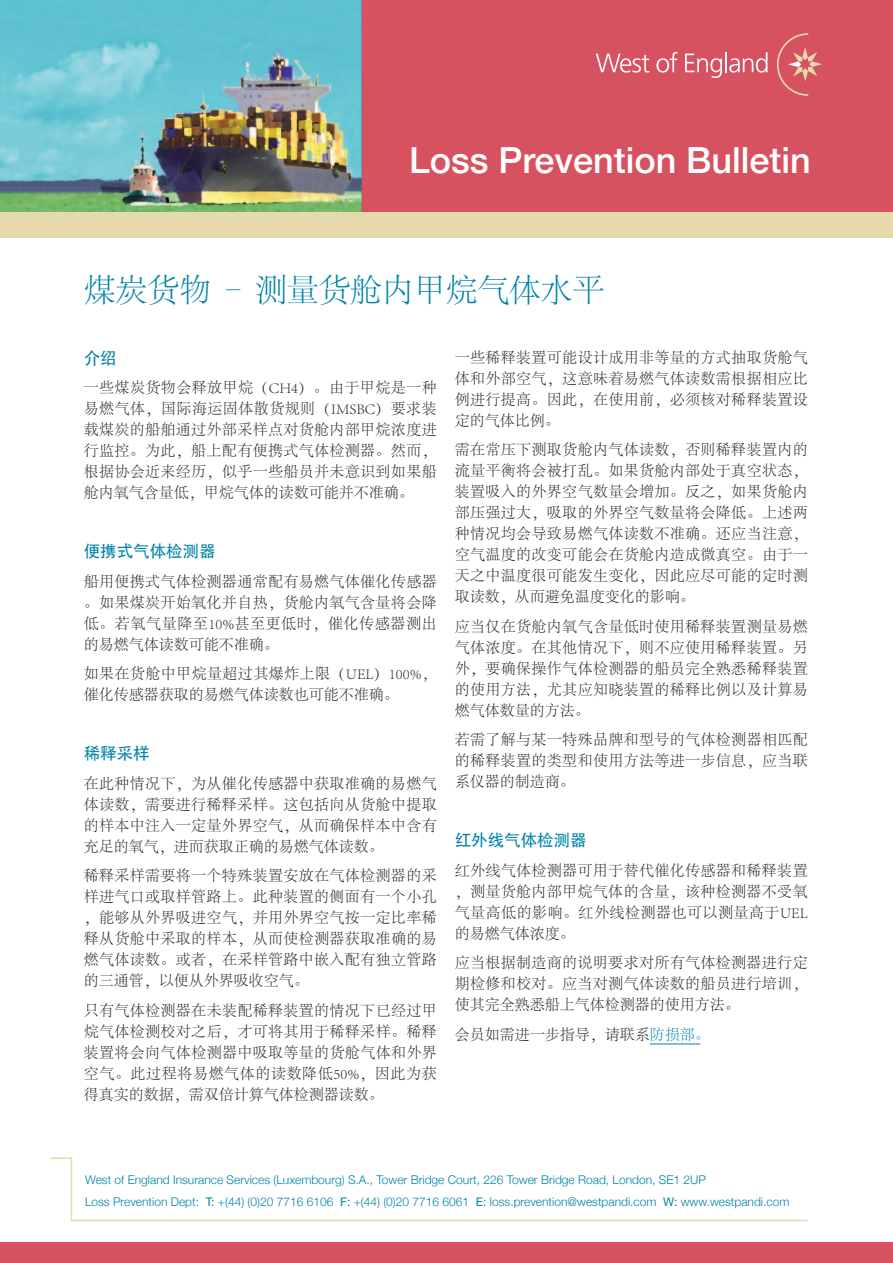
<style>
.page{position:relative;width:893px;height:1263px;background:#fff}
.page>*{position:absolute;margin:0;border:0;box-sizing:border-box;transform-origin:0 0}
.t1{font:500 36px "Helvetica Neue";color:#fff}
.t2{font:300 32.25px "Adobe Song Std";letter-spacing:-.015em;color:#0083a9}
.t3{font:16.5px "ST Heiti";color:#0083a9}
.t4{font:300 15px/21px "Adobe Song Std";letter-spacing:.025em;color:#231f20;text-align:justify}
.t5{font:300 15px/21px "Adobe Song Std";color:#231f20}
.t6{font:300 12px/21.3px "Helvetica Neue";color:#0083a9}
.s1{color:#0083a9}
.s2{font-weight:400}
</style>
<div class="page">
<div style="left:0;top:1242px;width:893px;height:21px;background:#d75261"></div>
<div style="left:0;top:0;width:893px;height:218px;background:#d75261"></div>
<img style="left:0;top:0;width:361px;height:213px">
<svg style="left:776px;top:33px;width:46px;height:63px"></svg>
<svg style="left:596px;top:54px;width:53px;height:19px"></svg>
<svg style="left:656px;top:52px;width:22px;height:21px"></svg>
<svg style="left:685px;top:54px;width:37px;height:24px"></svg>
<hr style="left:725px;top:52px;width:2px;height:20px;background:#fff">
<svg style="left:729px;top:52px;width:38px;height:21px"></svg>
<div style="left:0;top:213px;width:893px;height:25px;background:#e6daac"></div>
<svg style="left:50px;top:1157px;width:758px;height:65px"></svg>
<hr style="left:650px;top:1044px;width:50px;height:1px;background:#0083a9">
<h1 class="t1" style="left:409px;top:138px;width:403px">Loss Prevention Bulletin</h1>
<h2 class="t2" style="left:84px;top:273px;width:523px">煤炭货物 – 测量货舱内甲烷气体水平</h2>
<p class="t3" style="left:84px;top:350px;width:35px">介绍</p>
<p class="t4" style="left:84px;top:378px;width:354px">一些煤炭货物会释放甲烷（CH4）。由于甲烷是一种易燃气体，国际海运固体散货规则（IMSBC）要求装载煤炭的船舶通过外部采样点对货舱内部甲烷浓度进行监控。为此，船上配有便携式气体检测器。然而，根据协会近来经历，似乎一些船员并未意识到如果船舱内氧气含量低，甲烷气体的读数可能并不准确。</p>
<p class="t3" style="left:84px;top:543px;width:134px">便携式气体检测器</p>
<p class="t4" style="left:84px;top:571px;width:354px">船用便携式气体检测器通常配有易燃气体催化传感器。如果煤炭开始氧化并自热，货舱内氧气含量将会降低。若氧气量降至10%甚至更低时，催化传感器测出的易燃气体读数可能不准确。</p>
<p class="t5" style="left:84px;top:664px;width:354px">如果在货舱中甲烷量超过其爆炸上限（UEL）100%，催化传感器获取的易燃气体读数也可能不准确。</p>
<p class="t3" style="left:84px;top:745px;width:68px">稀释采样</p>
<p class="t4" style="left:84px;top:773px;width:354px">在此种情况下，为从催化传感器中获取准确的易燃气体读数，需要进行稀释采样。这包括向从货舱中提取的样本中注入一定量外界空气，从而确保样本中含有充足的氧气，进而获取正确的易燃气体读数。</p>
<p class="t4" style="left:84px;top:866px;width:354px">稀释采样需要将一个特殊装置安放在气体检测器的采样进气口或取样管路上。此种装置的侧面有一个小孔，能够从外界吸进空气，并用外界空气按一定比率稀释从货舱中采取的样本，从而使检测器获取准确的易燃气体读数。或者，在采样管路中嵌入配有独立管路的三通管，以便从外界吸收空气。</p>
<p class="t4" style="left:84px;top:1000px;width:354px">只有气体检测器在未装配稀释装置的情况下已经过甲烷气体检测校对之后，才可将其用于稀释采样。稀释装置将会向气体检测器中吸取等量的货舱气体和外界空气。此过程将易燃气体的读数降低50%，因此为获得真实的数据，需双倍计算气体检测器读数。</p>
<p class="t4" style="left:455px;top:347px;width:354px">一些稀释装置可能设计成用非等量的方式抽取货舱气体和外部空气，这意味着易燃气体读数需根据相应比例进行提高。因此，在使用前，必须核对稀释装置设定的气体比例。</p>
<p class="t4" style="left:455px;top:440px;width:354px">需在常压下测取货舱内气体读数，否则稀释装置内的流量平衡将会被打乱。如果货舱内部处于真空状态，装置吸入的外界空气数量会增加。反之，如果货舱内部压强过大，吸取的外界空气数量将会降低。上述两种情况均会导致易燃气体读数不准确。还应当注意，空气温度的改变可能会在货舱内造成微真空。由于一天之中温度很可能发生变化，因此应尽可能的定时测取读数，从而避免温度变化的影响。</p>
<p class="t4" style="left:455px;top:616px;width:354px">应当仅在货舱内氧气含量低时使用稀释装置测量易燃气体浓度。在其他情况下，则不应使用稀释装置。另外，要确保操作气体检测器的船员完全熟悉稀释装置的使用方法，尤其应知晓装置的稀释比例以及计算易燃气体数量的方法。</p>
<p class="t4" style="left:455px;top:730px;width:354px">若需了解与某一特殊品牌和型号的气体检测器相匹配的稀释装置的类型和使用方法等进一步信息，应当联系仪器的制造商。</p>
<p class="t3" style="left:455px;top:832px;width:133px">红外线气体检测器</p>
<p class="t4" style="left:455px;top:860px;width:354px">红外线气体检测器可用于替代催化传感器和稀释装置，测量货舱内部甲烷气体的含量，该种检测器不受氧气量高低的影响。红外线检测器也可以测量高于UEL的易燃气体浓度。</p>
<p class="t4" style="left:455px;top:953px;width:354px">应当根据制造商的说明要求对所有气体检测器进行定期检修和校对。应当对测气体读数的船员进行培训，使其完全熟悉船上气体检测器的使用方法。</p>
<p class="t5" style="left:455px;top:1024px;width:257px">会员如需进一步指导，请联系<span class="s1">防损部。</span></p>
<p class="t6" style="left:85px;top:1169px;width:706px">West of England Insurance Services (Luxembourg) S.A., Tower Bridge Court, 226 Tower Bridge Road, London, SE1 2UP<br>Loss Prevention Dept: <span class="s2">T:</span> +(44) (0)20 7716 6106 <span class="s2">F:</span> +(44) (0)20 7716 6061 <span class="s2">E:</span> loss.prevention@westpandi.com <span class="s2">W:</span> www.westpandi.com</p>
</div>
